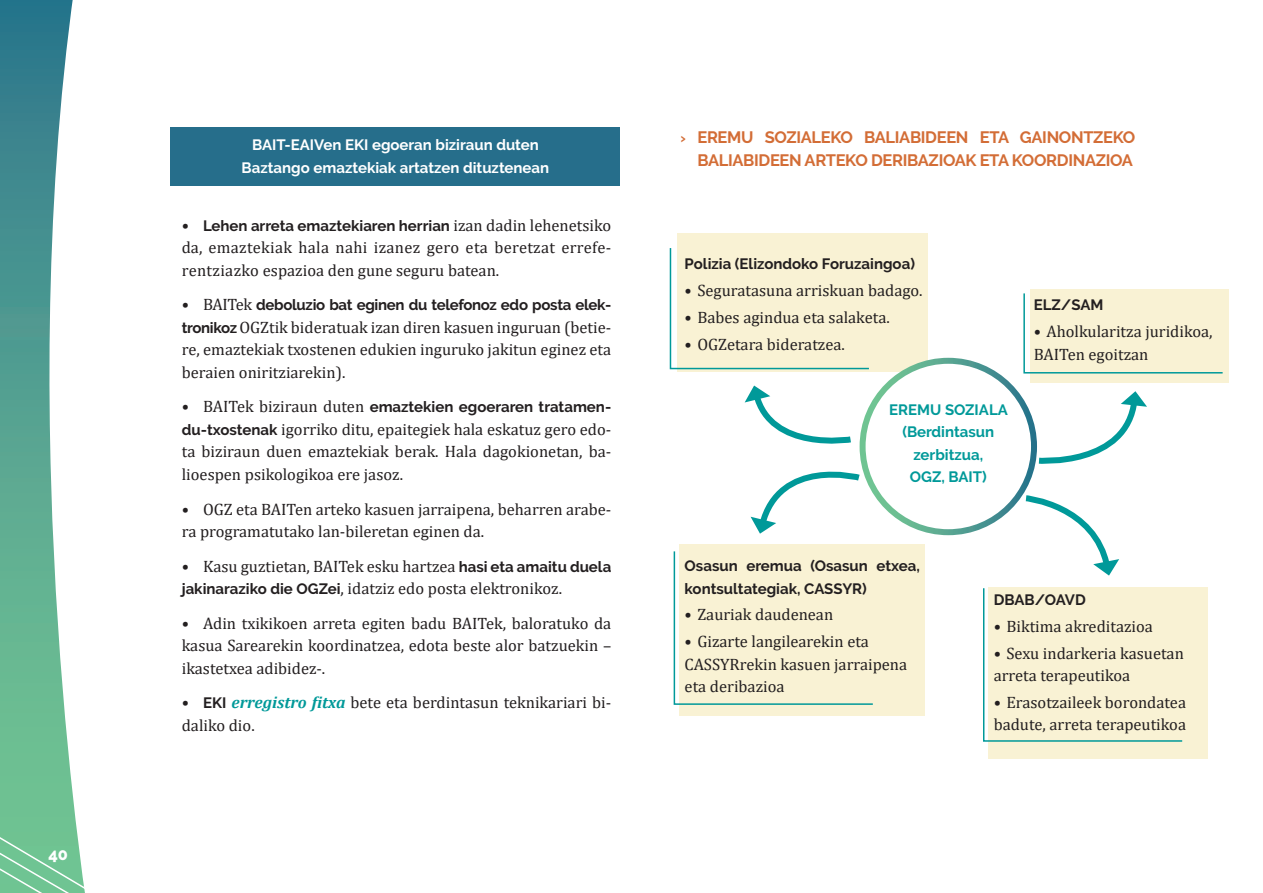
<style>
.page{position:relative;width:1263px;height:893px;background:#fff}
.page>*{position:absolute;margin:0;border:0;box-sizing:border-box;transform-origin:0 0}
.t1{font:16.5px/22.5px "Cambria";color:#231f20}
.t2{font:16.5px/22.5px "Cambria";letter-spacing:.02em;color:#231f20}
.t3{font:700 16.5px/22.5px "Raleway";letter-spacing:-.02em;color:#d36d36;text-align:right}
.t4{font:800 16.5px "Raleway";color:#fff}
.Atalak_2{font:700 15px/22.5px "Raleway";color:#231f20}
.Atalak_2-2{font:700 15px/22.5px "Raleway";color:#fff;text-align:center}
.Atalak_2-3{font:700 15px "Raleway";letter-spacing:-.02em;color:#231f20}
.Atalak_2-4{font:700 15px/22.5px "Raleway";color:#099;text-align:center}
.s1{font-family:"Cambria";font-weight:400;font-size:16.5px}
.s2{font-family:"Raleway";font-weight:700;font-size:15px}
.s3{font-weight:700;font-style:italic;color:#099}
.s4{font-size:15px}
</style>
<div class="page">
<svg style="left:0;top:0;width:77px;height:827px"></svg>
<svg style="left:0;top:827px;width:85px;height:66px;background:#7eca9e"></svg>
<div style="left:677px;top:233px;width:251px;height:139px;background:#f9f2d4"></div>
<div style="left:680px;top:544px;width:245px;height:172px;background:#f9f2d4"></div>
<div style="left:988px;top:587px;width:220px;height:171px;background:#f9f2d4"></div>
<div style="left:1030px;top:289px;width:199px;height:94px;background:#f9f2d4"></div>
<div style="left:862px;top:361px;width:172px;height:171px;background:#fff;border-radius:50%"></div>
<div style="left:859px;top:358px;width:178px;height:177px;border:6px solid #fff;border-radius:50%"></div>
<div style="left:171px;top:128px;width:449px;height:58px;background:#266e8b"></div>
<svg style="left:669px;top:248px;width:200px;height:122px"></svg>
<svg style="left:673px;top:550px;width:200px;height:156px"></svg>
<svg style="left:983px;top:588px;width:200px;height:154px"></svg>
<svg style="left:1023px;top:293px;width:200px;height:81px"></svg>
<svg style="left:1033px;top:391px;width:114px;height:76px"></svg>
<svg style="left:745px;top:386px;width:120px;height:148px"></svg>
<svg style="left:1020px;top:492px;width:99px;height:84px"></svg>
<p class="t4" style="left:48px;top:844px;width:21px">40</p>
<p class="Atalak_2-2" style="left:242px;top:134px;width:309px">BAIT-EAIVen EKI egoeran biziraun duten<br>Baztango emaztekiak artatzen dituztenean</p>
<p class="Atalak_2" style="left:182px;top:214px;width:431px"><span class="s1">•</span> Lehen arreta emaztekiaren herrian <span class="s1">izan dadin lehenetsiko</span></p>
<p class="t2" style="left:182px;top:237px;width:431px">da, emaztekiak hala nahi izanez gero eta beretzat errefe&shy;rentziazko espazioa den gune seguru batean.</p>
<p class="Atalak_2-3" style="left:182px;top:297px;width:431px"><span class="s1">• BAITek</span> deboluzio bat eginen du telefonoz edo posta elek-</p>
<p class="t1" style="left:182px;top:316px;width:431px;text-align:justify"><span class="s2">tronikoz</span> OGZtik bideratuak izan diren kasuen inguruan (betie&shy;re, emaztekiak txostenen edukien inguruko jakitun eginez eta beraien oniritziarekin).</p>
<p class="Atalak_2" style="left:182px;top:396px;width:431px"><span class="s1">• BAITek biziraun duten</span> emaztekien egoeraren tratamen-</p>
<p class="t1" style="left:182px;top:418px;width:431px;text-align:justify"><span class="s2">du-txostenak</span> igorriko ditu, epaitegiek hala eskatuz gero edo&shy;ta biziraun duen emaztekiak berak. Hala dagokionetan, ba&shy;lioespen psikologikoa ere jasoz.</p>
<p class="t1" style="left:182px;top:498px;width:431px">• OGZ eta BAITen arteko kasuen jarraipena, beharren arabe&shy;ra programatutako lan-bileretan eginen da.</p>
<p class="t1" style="left:182px;top:555px;width:431px">• Kasu guztietan, BAITek esku hartzea <span class="s2">hasi eta amaitu duela jakinaraziko die OGZei</span>, idatziz edo posta elektronikoz.</p>
<p class="t1" style="left:182px;top:612px;width:431px;text-align:justify">• Adin txikikoen arreta egiten badu BAITek, baloratuko da kasua Sarearekin koordinatzea, edota beste alor batzuekin – ikastetxea adibidez-.</p>
<p class="t1" style="left:182px;top:691px;width:431px">• <span class="s2">EKI</span> <span class="s3">erregistro fitxa</span> bete eta berdintasun teknikariari bi&shy;daliko dio.</p>
<p class="t3" style="left:680px;top:126px;width:456px"><span class="s4">›</span> EREMU SOZIALEKO BALIABIDEEN ETA GAINONTZEKO<br>BALIABIDEEN ARTEKO DERIBAZIOAK ETA KOORDINAZIOA</p>
<p class="Atalak_2" style="left:685px;top:253px;width:232px">Polizia (Elizondoko Foruzaingoa)</p>
<p class="t1" style="left:685px;top:279px;width:240px">• Seguratasuna arriskuan badago.</p>
<p class="t1" style="left:685px;top:306px;width:207px">• Babes agindua eta salaketa.</p>
<p class="t1" style="left:685px;top:333px;width:162px">• OGZetara bideratzea.</p>
<p class="Atalak_2-4" style="left:889px;top:398px;width:120px">EREMU SOZIALA</p>
<p class="Atalak_2-4" style="left:902px;top:421px;width:93px">(Berdintasun zerbitzua,<br>OGZ, BAIT)</p>
<p class="Atalak_2" style="left:1034px;top:294px;width:71px">ELZ/SAM</p>
<p class="t1" style="left:1034px;top:320px;width:180px">• Aholkularitza juridikoa,<br>BAITen egoitzan</p>
<p class="Atalak_2" style="left:685px;top:555px;width:237px">Osasun eremua (Osasun etxea, kontsultategiak, CASSYR)</p>
<p class="t1" style="left:685px;top:603px;width:150px">• Zauriak daudenean</p>
<p class="t1" style="left:685px;top:630px;width:224px">• Gizarte langilearekin eta<br>CASSYRrekin kasuen jarraipena eta deribazioa</p>
<p class="Atalak_2" style="left:994px;top:589px;width:94px">DBAB/OAVD</p>
<p class="t1" style="left:994px;top:615px;width:161px">• Biktima akreditazioa</p>
<p class="t1" style="left:994px;top:642px;width:192px">• Sexu indarkeria kasuetan arreta terapeutikoa</p>
<p class="t1" style="left:994px;top:691px;width:194px">• Erasotzaileek borondatea badute, arreta terapeutikoa</p>
</div>
